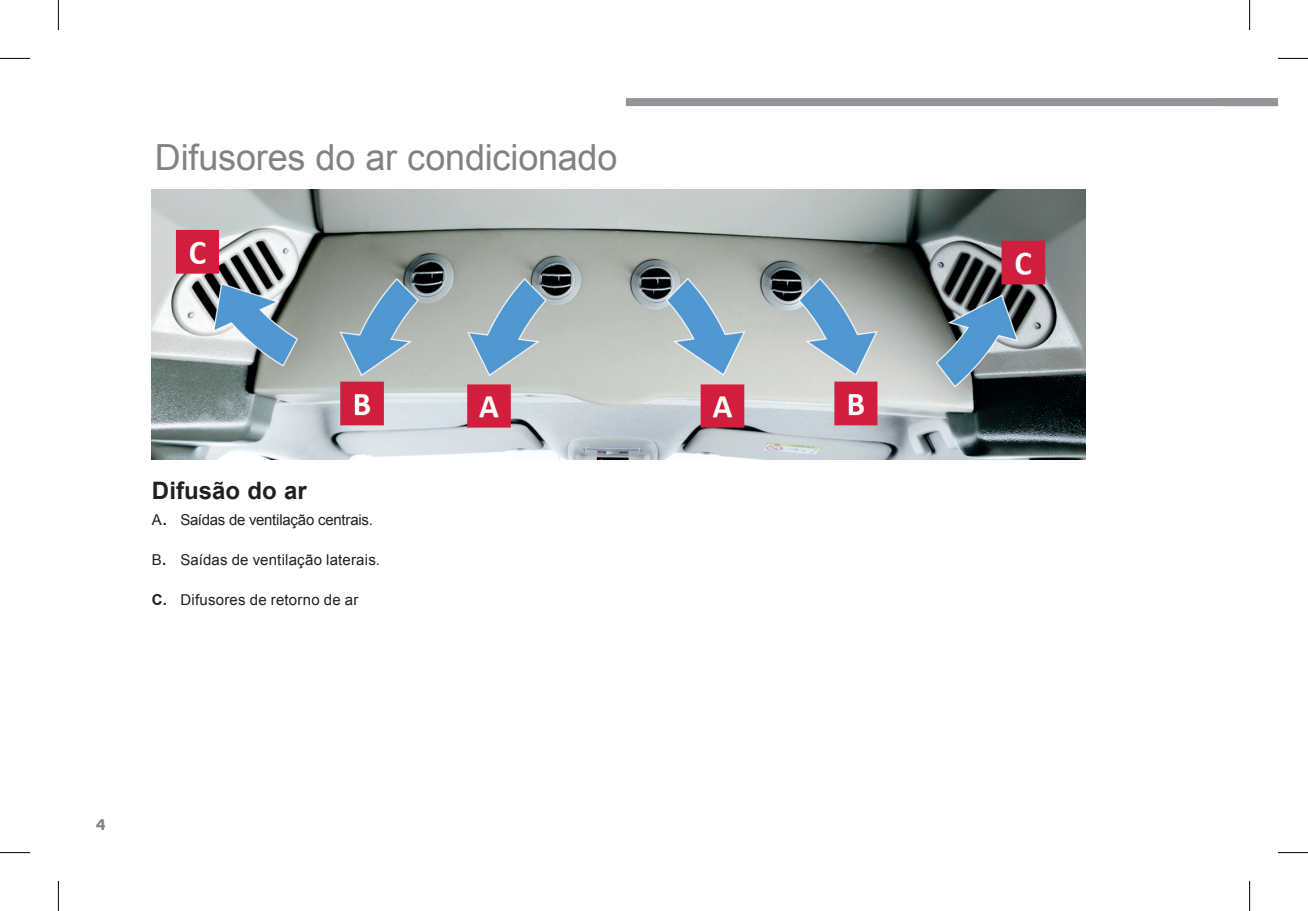
<style>
.page{position:relative;width:1308px;height:911px;background:#fff}
.page>*{position:absolute;margin:0;border:0;box-sizing:border-box;transform-origin:0 0}
.t1{font:36px "Arial";letter-spacing:-.005em;color:#808285}
.t2{font:700 24px "Arial";color:#231f20}
.t3{font:700 16px "Peugeot";color:#808285}
.t4{font:15px "Arial";letter-spacing:.01em;color:#231f20}
.t5{font:15px "Arial";letter-spacing:-.02em;color:#231f20}
.s1{font-weight:700}
</style>
<div class="page">
<div style="left:626px;top:98px;width:651px;height:8px;background:#939598"></div>
<img style="left:152px;top:189px;width:933px;height:270px">
<hr style="left:0;top:58px;width:30px;height:1px;background:#000">
<hr style="left:1277px;top:58px;width:30px;height:1px;background:#000">
<hr style="left:0;top:852px;width:30px;height:1px;background:#000">
<hr style="left:1277px;top:852px;width:30px;height:1px;background:#000">
<hr style="left:58px;top:0;width:1px;height:30px;background:#000">
<hr style="left:58px;top:880px;width:1px;height:30px;background:#000">
<hr style="left:1249px;top:0;width:1px;height:30px;background:#000">
<hr style="left:1249px;top:880px;width:1px;height:30px;background:#000">
<h1 class="t1" style="left:155px;top:133px;width:464px">Difusores do ar condicionado</h1>
<h2 class="t2" style="left:152px;top:474px;width:156px">Difusão do ar</h2>
<p class="t5" style="left:152px;top:509px;width:222px">A<span class="s1">.</span> Saídas de ventilação centrais.</p>
<p class="t4" style="left:152px;top:549px;width:230px">B<span class="s1">.</span> Saídas de ventilação laterais.</p>
<p class="t4" style="left:152px;top:589px;width:208px"><span class="s1">C.</span> Difusores de retorno de ar</p>
<p class="t3" style="left:96px;top:813px;width:11px">4</p>
</div>
